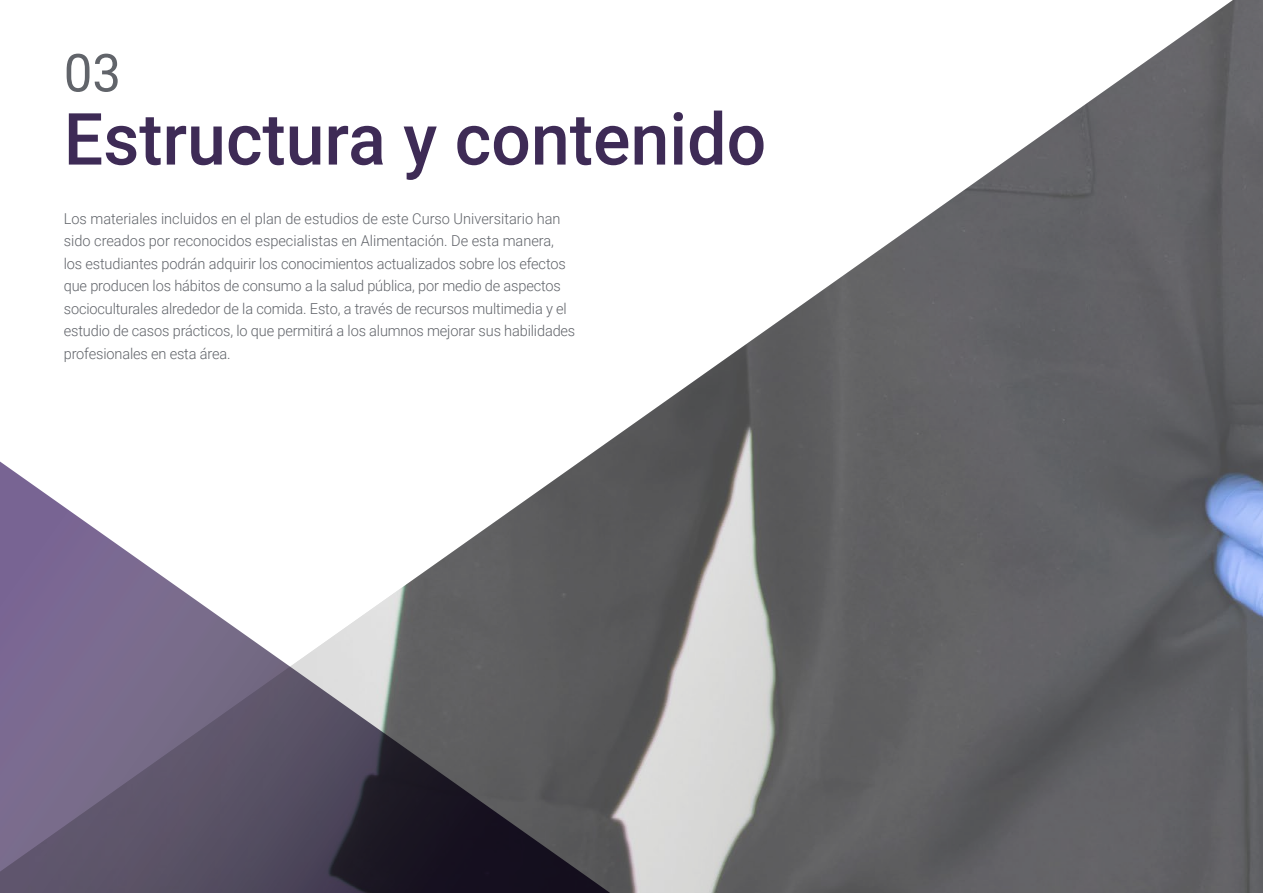
<style>
.page{position:relative;width:1263px;height:893px;background:#fff}
.page>*{position:absolute;margin:0;border:0;box-sizing:border-box;transform-origin:0 0}
.t1{font:500 72px "Roboto";color:#3e2b56}
.t2{font:52.5px "Roboto";color:#61646a}
.t3{font:300 15px/22.5px "Roboto";letter-spacing:-.01em;color:#61646a}
</style>
<div class="page">
<img style="left:602px;top:0;width:661px;height:893px">
<svg style="left:0;top:446px;width:640px;height:447px"></svg>
<h2 class="t2" style="left:64px;top:36px;width:59px">03</h2>
<h1 class="t1" style="left:64px;top:89px;width:704px">Estructura y contenido</h1>
<p class="t3" style="left:64px;top:207px;width:513px">Los materiales incluidos en el plan de estudios de este Curso Universitario han sido creados por reconocidos especialistas en Alimentación. De esta manera, los estudiantes podrán adquirir los conocimientos actualizados sobre los efectos que producen los hábitos de consumo a la salud pública, por medio de aspectos socioculturales alrededor de la comida. Esto, a través de recursos multimedia y el estudio de casos prácticos, lo que permitirá a los alumnos mejorar sus habilidades profesionales en esta área.</p>
</div>
